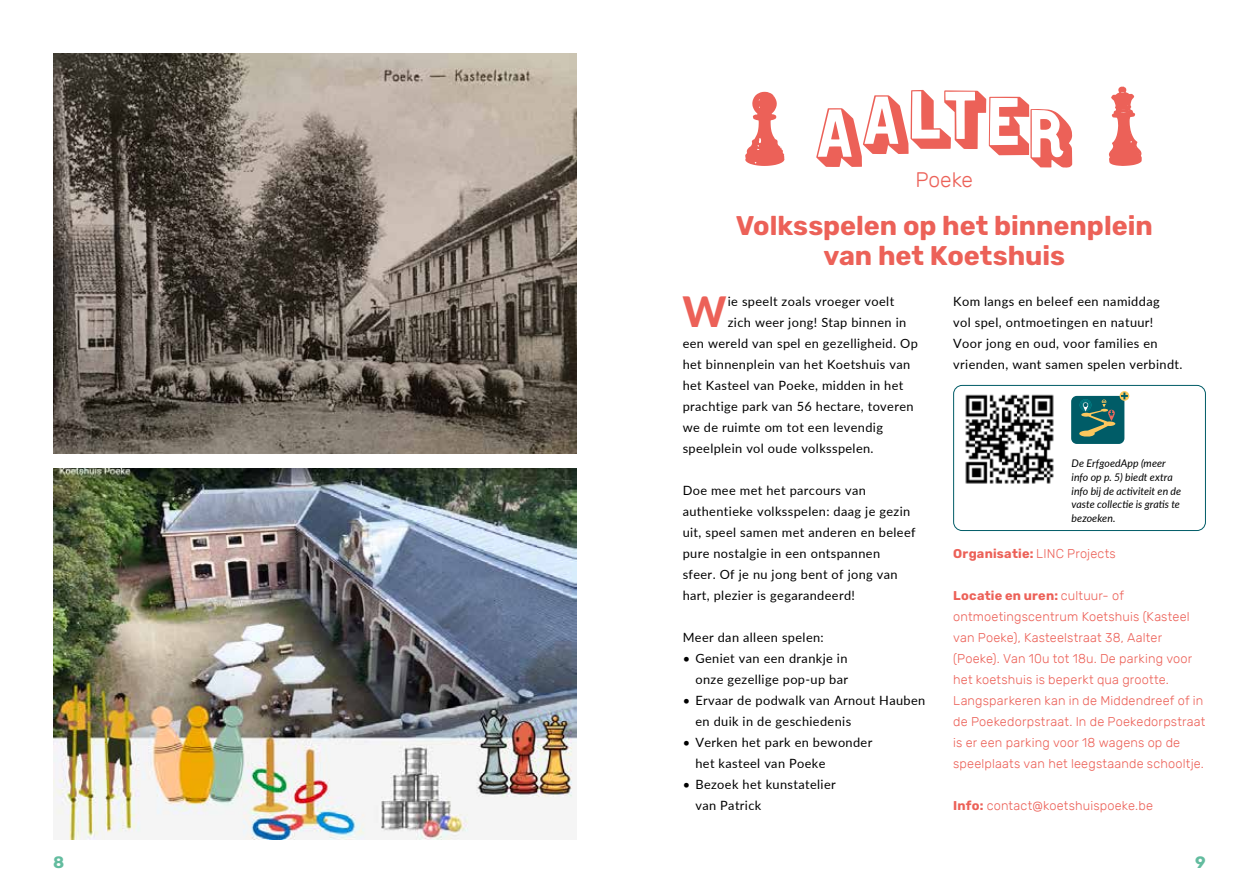
<style>
.page{position:relative;width:1259px;height:893px;background:#fff}
.page>*{position:absolute;margin:0;border:0;box-sizing:border-box;transform-origin:0 0}
.t1{font:800 41.7px "Lato";color:#ec6158}
.t2{font:700 27px/30px "Rubik";color:#ec6158;text-align:center}
.t3{font:300 21px "Rubik";letter-spacing:-.005em;color:#ec6158}
.t4{font:700 16.5px "Rubik";color:#63bc9f}
.t5{font:12.75px/21px "Lato";letter-spacing:.03em;color:#000}
.t6{font:300 12.75px/21px "Rubik";letter-spacing:.015em;color:#ec6158}
.t7{font:700 12.75px "Rubik";letter-spacing:.015em;color:#ec6158}
.t8{font:italic 10.5px/13.5px "Lato";letter-spacing:.005em;color:#000}
.s1{font-weight:300}
.s2{font-weight:700}
</style>
<div class="page">
<svg style="left:816px;top:90px;width:256px;height:78px"></svg>
<img style="left:53px;top:53px;width:523px;height:400px">
<img style="left:53px;top:469px;width:523px;height:371px">
<svg style="left:1109px;top:86px;width:32px;height:80px"></svg>
<svg style="left:745px;top:92px;width:39px;height:74px"></svg>
<img style="left:965px;top:394px;width:89px;height:90px">
<div style="left:953px;top:385px;width:252px;height:146px;border:1px solid #005c67;border-radius:9px"></div>
<div style="left:1071px;top:396px;width:53px;height:48px;background:#005c67;border-radius:6px"></div>
<svg style="left:1119px;top:391px;width:10px;height:10px"></svg>
<svg style="left:1121px;top:392px;width:6px;height:7px"></svg>
<svg style="left:1079px;top:399px;width:36px;height:38px"></svg>
<h3 class="t3" style="left:915px;top:168px;width:59px">Poeke</h3>
<h2 class="t2" style="left:735px;top:211px;width:418px">Volksspelen op het binnenplein van het Koetshuis</h2>
<h1 class="t1" style="left:682px;top:281px;width:46px">W</h1>
<p class="t5" style="left:728px;top:290px;width:168px">ie speelt zoals vroeger voelt</p>
<p class="t5" style="left:728px;top:311px;width:180px">zich weer jong! Stap binnen in</p>
<p class="t5" style="left:682px;top:332px;width:237px">een wereld van spel en gezelligheid. Op</p>
<p class="t5" style="left:682px;top:353px;width:229px">het binnenplein van het Koetshuis van</p>
<p class="t5" style="left:682px;top:374px;width:222px">het Kasteel van Poeke, midden in het</p>
<p class="t5" style="left:682px;top:395px;width:232px">prachtige park van 56 hectare, toveren</p>
<p class="t5" style="left:682px;top:416px;width:202px">we de ruimte om tot een levendig</p>
<p class="t5" style="left:682px;top:437px;width:192px">speelplein vol oude volksspelen.</p>
<p class="t5" style="left:682px;top:479px;width:234px">Doe mee met het parcours van authentieke volksspelen: daag je gezin uit, speel samen met anderen en beleef pure nostalgie in een ontspannen sfeer. Of je nu jong bent of jong van hart, plezier is gegarandeerd!</p>
<p class="t5" style="left:682px;top:626px;width:143px">Meer dan alleen spelen:</p>
<p class="t5" style="left:682px;top:647px;width:167px;text-align:right">• Geniet van een drankje in onze gezellige pop-up bar</p>
<p class="t5" style="left:695px;top:689px;width:231px;text-indent:-13px">• Ervaar de podwalk van Arnout Hauben en duik in de geschiedenis</p>
<p class="t5" style="left:695px;top:731px;width:178px;text-indent:-13px">• Verken het park en bewonder het kasteel van Poeke</p>
<p class="t5" style="left:695px;top:773px;width:142px;text-indent:-13px">• Bezoek het kunstatelier van Patrick</p>
<p class="t5" style="left:953px;top:290px;width:231px">Kom langs en beleef een namiddag<br>vol spel, ontmoetingen en natuur!<br>Voor jong en oud, voor families en vrienden, want samen spelen verbindt.</p>
<p class="t8" style="left:1071px;top:456px;width:111px">De ErfgoedApp (meer info op p. 5) biedt extra info bij de activiteit en de vaste collectie is gratis te bezoeken.</p>
<p class="t7" style="left:953px;top:546px;width:164px">Organisatie: <span class="s1">LINC Projects</span></p>
<p class="t6" style="left:953px;top:585px;width:254px"><span class="s2">Locatie en uren:</span> cultuur- of ontmoetingscentrum Koetshuis (Kasteel van Poeke), Kasteelstraat 38, Aalter (Poeke). Van 10u tot 18u. De parking voor het koetshuis is beperkt qua grootte.<br>Langsparkeren kan in de Middendreef of in de Poekedorpstraat. In de Poekedorpstraat is er een parking voor 18 wagens op de speelplaats van het leegstaande schooltje.</p>
<p class="t6" style="left:953px;top:795px;width:201px"><span class="s2">Info:</span> contact@koetshuispoeke.be</p>
<p class="t4" style="left:53px;top:853px;width:13px">8</p>
<p class="t4" style="left:1195px;top:853px;width:12px">9</p>
</div>
